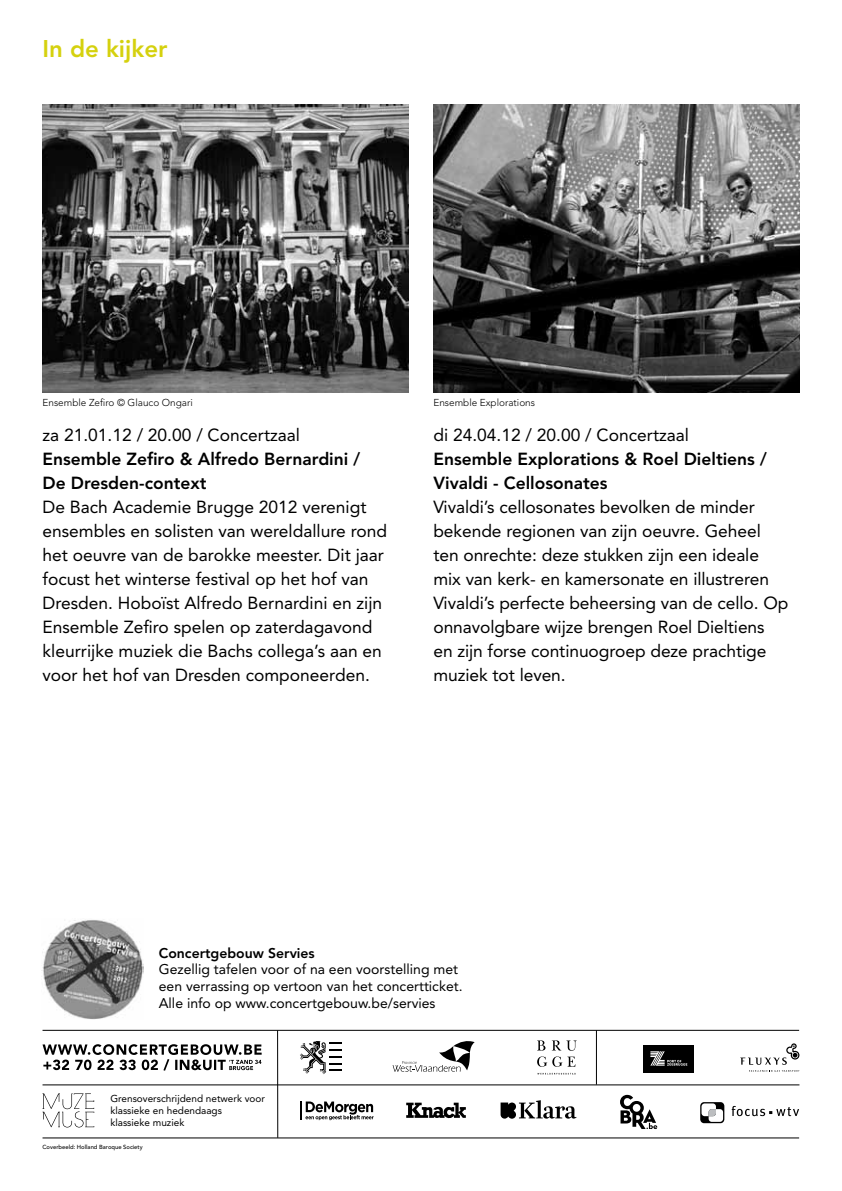
<style>
.page{position:relative;width:842px;height:1191px;background:#fff}
.page>*{position:absolute;margin:0;border:0;box-sizing:border-box;transform-origin:0 0}
.t1{font:800 24px "Avenir LT";color:#d5d10e}
.t2{font:17.4px/24px "Avenir LT";color:#000}
.t3{font:800 17.4px/24px "Avenir LT";color:#000}
.t4{font:14px/16.8px "Avenir LT";color:#000}
.t5{font:800 14px "Avenir LT";color:#000}
.t6{font:10px/12px "Avenir LT";color:#000}
.t7{font:300 10px "Avenir LT";color:#000}
.t8{font:500 5.8px "Avenir LT";color:#000}
</style>
<div class="page">
<svg style="left:43px;top:1093px;width:51px;height:34px"></svg>
<img style="left:43px;top:105px;width:365px;height:288px">
<img style="left:433px;top:105px;width:366px;height:288px">
<svg style="left:43px;top:1044px;width:219px;height:26px"></svg>
<hr style="left:43px;top:1084px;width:756px;height:1px;background:#000">
<hr style="left:43px;top:1030px;width:756px;height:1px;background:#000">
<hr style="left:596px;top:1030px;width:1px;height:54px;background:#000">
<hr style="left:43px;top:1137px;width:756px;height:1px;background:#000">
<hr style="left:277px;top:1030px;width:1px;height:107px;background:#000">
<svg style="left:300px;top:1041px;width:42px;height:33px"></svg>
<svg style="left:393px;top:1041px;width:82px;height:30px"></svg>
<svg style="left:537px;top:1073px;width:39px;height:1px"></svg>
<svg style="left:537px;top:1040px;width:8px;height:10px"></svg>
<svg style="left:552px;top:1040px;width:25px;height:10px"></svg>
<svg style="left:537px;top:1056px;width:38px;height:10px"></svg>
<svg style="left:740px;top:1043px;width:59px;height:21px"></svg>
<svg style="left:749px;top:1070px;width:50px;height:1px"></svg>
<div style="left:643px;top:1044px;width:50px;height:28px;background:#000"></div>
<svg style="left:650px;top:1051px;width:37px;height:14px"></svg>
<svg style="left:300px;top:1101px;width:74px;height:19px"></svg>
<svg style="left:501px;top:1100px;width:75px;height:18px"></svg>
<svg style="left:732px;top:1106px;width:67px;height:10px"></svg>
<svg style="left:700px;top:1102px;width:24px;height:21px"></svg>
<svg style="left:620px;top:1094px;width:37px;height:35px"></svg>
<svg style="left:406px;top:1102px;width:60px;height:17px"></svg>
<img style="left:41px;top:919px;width:102px;height:100px">
<h1 class="t1" style="left:43px;top:34px;width:126px">In de kijker</h1>
<p class="t7" style="left:43px;top:397px;width:152px">Ensemble Zefiro © Glauco Ongari</p>
<p class="t7" style="left:433px;top:397px;width:103px">Ensemble Explorations</p>
<p class="t2" style="left:43px;top:423px;width:259px">za 21.01.12 / 20.00 / Concertzaal</p>
<p class="t3" style="left:43px;top:447px;width:319px">Ensemble Zefiro &amp; Alfredo Bernardini /<br>De Dresden-context</p>
<p class="t2" style="left:43px;top:495px;width:346px">De Bach Academie Brugge 2012 verenigt ensembles en solisten van wereldallure rond het oeuvre van de barokke meester. Dit jaar focust het winterse festival op het hof van Dresden. Hoboïst Alfredo Bernardini en zijn Ensemble Zefiro spelen op zaterdagavond kleurrijke muziek die Bachs collega’s aan en voor het hof van Dresden componeerden.</p>
<p class="t2" style="left:433px;top:423px;width:257px">di 24.04.12 / 20.00 / Concertzaal</p>
<p class="t3" style="left:433px;top:447px;width:335px">Ensemble Explorations &amp; Roel Dieltiens /<br>Vivaldi - Cellosonates</p>
<p class="t2" style="left:433px;top:495px;width:356px">Vivaldi’s cellosonates bevolken de minder bekende regionen van zijn oeuvre. Geheel ten onrechte: deze stukken zijn een ideale mix van kerk- en kamersonate en illustreren Vivaldi’s perfecte beheersing van de cello. Op onnavolgbare wijze brengen Roel Dieltiens<br>en zijn forse continuogroep deze prachtige muziek tot leven.</p>
<p class="t5" style="left:159px;top:944px;width:158px">Concertgebouw Servies</p>
<p class="t4" style="left:159px;top:961px;width:305px">Gezellig tafelen voor of na een voorstelling met een verrassing op vertoon van het concertticket.<br>Alle info op www.concertgebouw.be/servies</p>
<p class="t6" style="left:110px;top:1092px;width:156px">Grensoverschrijdend netwerk voor klassieke en hedendaags<br>klassieke muziek</p>
<p class="t8" style="left:43px;top:1143px;width:102px">Coverbeeld: Holland Baroque Society</p>
</div>
